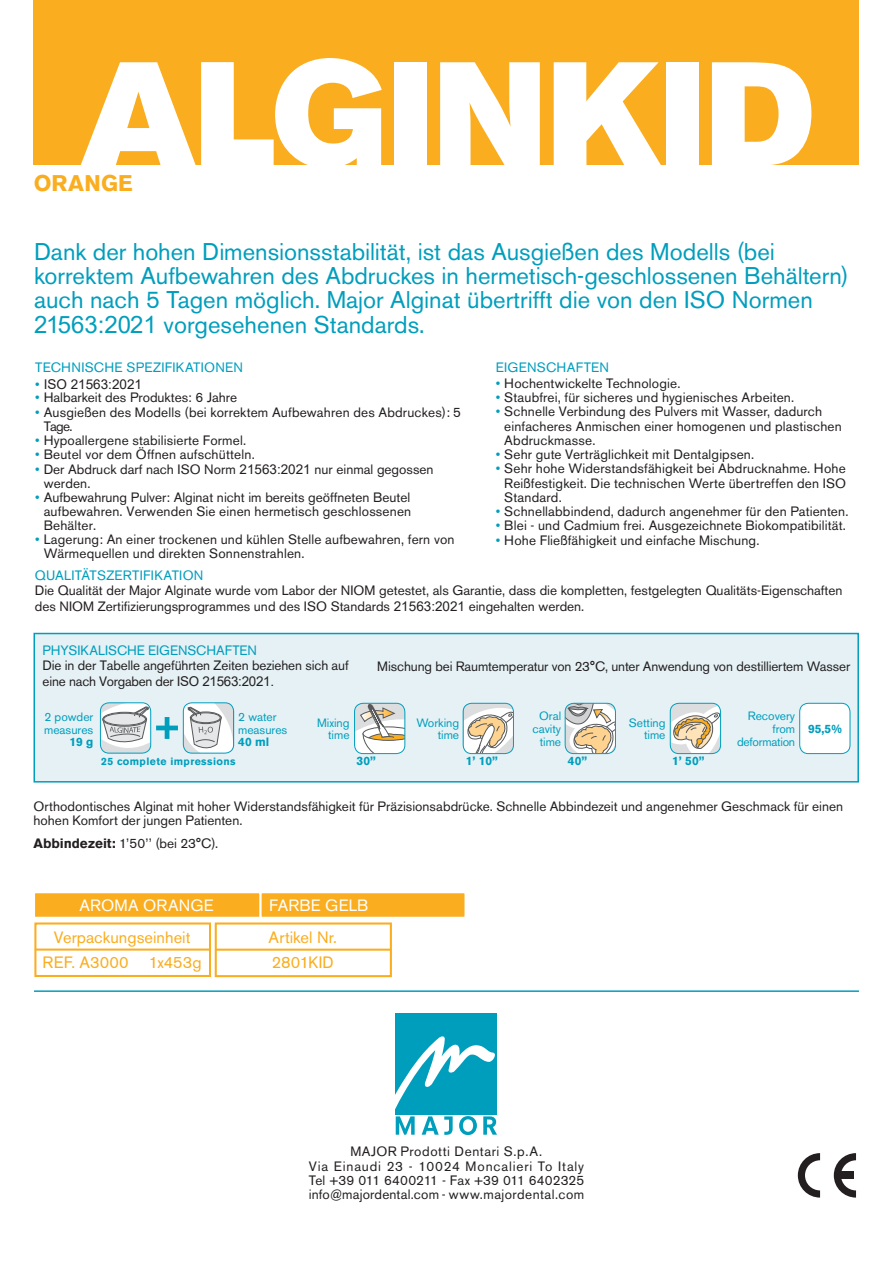
<style>
.page{position:relative;width:893px;height:1263px;background:#fff}
.page>*{position:absolute;margin:0;border:0;box-sizing:border-box;transform-origin:0 0}
.t1{font:146.1px "Akzidenz Grotesk BE Super";letter-spacing:.005em;color:#fff}
.t2{font:24px/24.3px "Akzidenz Grotesk BE";color:#009ebd}
.t3{font:700 22.5px "Akzidenz Grotesk BE";letter-spacing:.01em;color:#faad1e}
.t4{font:16.35px "Akzidenz Grotesk BE";letter-spacing:.005em;color:#faad1e}
.t5{font:16.35px "Akzidenz Grotesk BE";letter-spacing:.01em;color:#fff}
.t6{font:13.5px/14.2px "Akzidenz Grotesk BE";letter-spacing:.01em;color:#231f20}
.t7{font:13.5px "Akzidenz Grotesk BE";letter-spacing:-.01em;color:#231f20}
.t8{font:13.5px "Akzidenz Grotesk BE";letter-spacing:.02em;color:#009ebd}
.t9{font:13.5px "Akzidenz Grotesk BE";letter-spacing:.06em;color:#231f20}
.t10{font:13.5px "Akzidenz Grotesk BE";letter-spacing:.045em;color:#231f20}
.t11{font:13.5px "Arial";color:#231f20}
.t12{font:12px/12.8px "Akzidenz Grotesk BE";color:#009ebd;text-align:right}
.t13{font:700 12px "Akzidenz Grotesk BE";letter-spacing:.01em;color:#009ebd}
.t14{font:12px "Akzidenz Grotesk BE";letter-spacing:-.02em;color:#009ebd}
.t15{font:700 10.5px "Akzidenz Grotesk BE";letter-spacing:.04em;color:#009ebd}
.s1{font-family:"Arial"}
.s2{font-family:"Akzidenz Grotesk BE";color:#009ebd}
.s3{color:#009ebd}
.s4{font-weight:700}
</style>
<div class="page">
<div style="left:33px;top:0;width:826px;height:165px;background:#faad1e"></div>
<svg style="left:797px;top:1153px;width:59px;height:45px"></svg>
<hr style="left:34px;top:990px;width:825px;height:2px;background:#009ebd">
<div style="left:396px;top:1013px;width:101px;height:101px;background:#009ebd"></div>
<svg style="left:396px;top:1036px;width:101px;height:99px"></svg>
<div style="left:33px;top:633px;width:826px;height:149px;background:#e5f1f5;border:2px solid #009ebd"></div>
<svg style="left:100px;top:703px;width:134px;height:50px"></svg>
<div style="left:800px;top:703px;width:50px;height:51px;background:#fff;border-radius:9px"></div>
<div style="left:799px;top:703px;width:51px;height:51px;border:1px solid #009ebd;border-radius:9px"></div>
<svg style="left:670px;top:703px;width:51px;height:51px;background:#d9d0be"></svg>
<div style="left:670px;top:703px;width:51px;height:51px;border:1px solid #009ebd;border-radius:9px"></div>
<svg style="left:355px;top:703px;width:50px;height:51px;background:#d9d5cc"></svg>
<div style="left:354px;top:703px;width:51px;height:51px;border:1px solid #009ebd;border-radius:9px"></div>
<svg style="left:463px;top:703px;width:50px;height:51px;background:#ddd5c8"></svg>
<div style="left:463px;top:703px;width:51px;height:51px;border:1px solid #009ebd;border-radius:9px"></div>
<svg style="left:565px;top:703px;width:50px;height:51px;background:#d5cbb9"></svg>
<div style="left:565px;top:703px;width:51px;height:51px;border:1px solid #009ebd;border-radius:9px"></div>
<div style="left:33px;top:891px;width:229px;height:28px;background:#faad1e;border:2px solid #fff"></div>
<div style="left:260px;top:891px;width:207px;height:28px;background:#faad1e;border:2px solid #fff"></div>
<div style="left:34px;top:922px;width:177px;height:55px;background:#fff;border:2px solid #faad1e"></div>
<hr style="left:35px;top:948px;width:176px;height:2px;background:#faad1e">
<div style="left:215px;top:922px;width:177px;height:55px;background:#fff;border:2px solid #faad1e"></div>
<hr style="left:215px;top:949px;width:176px;height:2px;background:#faad1e">
<p class="t1" style="left:81px;top:29px;width:736px">ALGINKID</p>
<p class="t3" style="left:34px;top:170px;width:101px">ORANGE</p>
<p class="t2" style="left:34px;top:240px;width:816px">Dank der hohen Dimensionsstabilität, ist das Ausgießen des Modells (bei korrektem Aufbewahren des Abdruckes in hermetisch-geschlossenen Behältern) auch nach 5 Tagen möglich. Major Alginat übertrifft die von den ISO Normen <span class="s1">21563:2021</span> vorgesehenen Standards.</p>
<p class="t8" style="left:35px;top:359px;width:209px">TECHNISCHE SPEZIFIKATIONEN</p>
<p class="t11" style="left:35px;top:374px;width:108px"><span class="s2">•</span> ISO 21563:2021</p>
<p class="t6" style="left:35px;top:390px;width:204px"><span class="s3">•</span> Halbarkeit des Produktes: 6 Jahre</p>
<p class="t6" style="left:44px;top:405px;width:419px;text-indent:-9px"><span class="s3">•</span> Ausgießen des Modells (bei korrektem Aufbewahren des Abdruckes): 5<br>Tage.</p>
<p class="t6" style="left:35px;top:433px;width:212px"><span class="s3">•</span> Hypoallergene stabilisierte Formel.</p>
<p class="t6" style="left:35px;top:447px;width:221px"><span class="s3">•</span> Beutel vor dem Öffnen aufschütteln.</p>
<p class="t6" style="left:44px;top:463px;width:391px;line-height:13.4px;text-indent:-9px"><span class="s3">•</span> Der Abdruck darf nach ISO Norm <span class="s1">21563:2021</span> nur einmal gegossen werden.</p>
<p class="t6" style="left:44px;top:490px;width:369px;text-align:justify;text-indent:-9px"><span class="s3">•</span> Aufbewahrung Pulver: Alginat nicht im bereits geöffneten Beutel aufbewahren. Verwenden Sie einen hermetisch geschlossenen Behälter.</p>
<p class="t6" style="left:44px;top:532px;width:412px;text-indent:-9px"><span class="s3">•</span> Lagerung: An einer trockenen und kühlen Stelle aufbewahren, fern von<br>Wärmequellen und direkten Sonnenstrahlen.</p>
<p class="t8" style="left:496px;top:359px;width:115px">EIGENSCHAFTEN</p>
<p class="t6" style="left:496px;top:376px;width:186px"><span class="s3">•</span> Hochentwickelte Technologie.</p>
<p class="t6" style="left:496px;top:390px;width:300px"><span class="s3">•</span> Staubfrei, für sicheres und hygienisches Arbeiten.</p>
<p class="t6" style="left:504px;top:405px;width:339px;text-indent:-9px"><span class="s3">•</span> Schnelle Verbindung des Pulvers mit Wasser, dadurch einfacheres Anmischen einer homogenen und plastischen<br>Abdruckmasse.</p>
<p class="t6" style="left:496px;top:447px;width:260px"><span class="s3">•</span> Sehr gute Verträglichkeit mit Dentalgipsen.</p>
<p class="t6" style="left:504px;top:462px;width:343px;text-align:justify;text-indent:-9px"><span class="s3">•</span> Sehr hohe Widerstandsfähigkeit bei Abdrucknahme. Hohe Reißfestigkeit. Die technischen Werte übertreffen den ISO Standard.</p>
<p class="t6" style="left:496px;top:504px;width:354px"><span class="s3">•</span> Schnellabbindend, dadurch angenehmer für den Patienten.</p>
<p class="t6" style="left:496px;top:519px;width:352px"><span class="s3">•</span> Blei - und Cadmium frei. Ausgezeichnete Biokompatibilität.</p>
<p class="t6" style="left:496px;top:533px;width:265px"><span class="s3">•</span> Hohe Fließfähigkeit und einfache Mischung.</p>
<p class="t6" style="left:35px;top:567px;width:809px;line-height:15.6px"><span class="s3">QUALITÄTSZERTIFIKATION<br></span>Die Qualität der Major Alginate wurde vom Labor der NIOM getestet, als Garantie, dass die kompletten, festgelegten Qualitäts-Eigenschaften des NIOM Zertifizierungsprogrammes und des ISO Standards <span class="s1">21563:2021</span> eingehalten werden.</p>
<p class="t6" style="left:43px;top:642px;width:308px;line-height:15.6px"><span class="s3">PHYSIKALISCHE EIGENSCHAFTEN<br></span>Die in der Tabelle angeführten Zeiten beziehen sich auf eine nach Vorgaben der <span class="s1">ISO 21563:2021.</span></p>
<p class="t12" style="left:44px;top:710px;width:50px">2 powder</p>
<p class="t12" style="left:44px;top:723px;width:51px">measures</p>
<p class="t13" style="left:69px;top:735px;width:25px">19 g</p>
<p class="t15" style="left:101px;top:755px;width:136px">25 complete impressions</p>
<p class="t7" style="left:377px;top:658px;width:474px">Mischung bei Raumtemperatur von 23°C, unter Anwendung von destilliertem Wasser</p>
<p class="t12" style="left:532px;top:710px;width:30px">Oral cavity time</p>
<p class="t12" style="left:748px;top:710px;width:49px">Recovery from</p>
<p class="t14" style="left:737px;top:734px;width:60px">deformation</p>
<p class="t12" style="left:238px;top:710px;width:40px">2 water</p>
<p class="t12" style="left:238px;top:723px;width:51px">measures</p>
<p class="t13" style="left:238px;top:735px;width:33px">40 ml</p>
<p class="t12" style="left:629px;top:716px;width:38px">Setting time</p>
<p class="t12" style="left:416px;top:716px;width:44px">Working time</p>
<p class="t12" style="left:317px;top:716px;width:34px">Mixing</p>
<p class="t12" style="left:328px;top:729px;width:23px">time</p>
<p class="t13" style="left:808px;top:722px;width:35px">95,5%</p>
<p class="t13" style="left:466px;top:754px;width:34px">1’ 10”</p>
<p class="t13" style="left:672px;top:754px;width:34px">1’ 50”</p>
<p class="t13" style="left:568px;top:754px;width:21px">40”</p>
<p class="t13" style="left:356px;top:754px;width:21px">30”</p>
<p class="t6" style="left:34px;top:799px;width:811px">Orthodontisches Alginat mit hoher Widerstandsfähigkeit für Präzisionsabdrücke. Schnelle Abbindezeit und angenehmer Geschmack für einen hohen Komfort der jungen Patienten.</p>
<p class="t6" style="left:34px;top:836px;width:186px"><span class="s4">Abbindezeit:</span> 1’50’’ (bei 23°C).</p>
<p class="t5" style="left:79px;top:896px;width:136px">AROMA ORANGE</p>
<p class="t5" style="left:269px;top:896px;width:101px">FARBE GELB</p>
<p class="t4" style="left:54px;top:927px;width:138px">Verpackungseinheit</p>
<p class="t4" style="left:43px;top:953px;width:161px">REF. A3000 1x453g</p>
<p class="t4" style="left:269px;top:927px;width:70px">Artikel Nr.</p>
<p class="t4" style="left:272px;top:953px;width:63px">2801KID</p>
<p class="t10" style="left:351px;top:1144px;width:193px">MAJOR Prodotti Dentari S.p.A.</p>
<p class="t9" style="left:309px;top:1158px;width:277px">Via Einaudi 23 - 10024 Moncalieri To Italy</p>
<p class="t6" style="left:309px;top:1173px;width:277px">Tel +39 011 6400211 - Fax +39 011 6402325 info@majordental.com - www.majordental.com</p>
</div>
